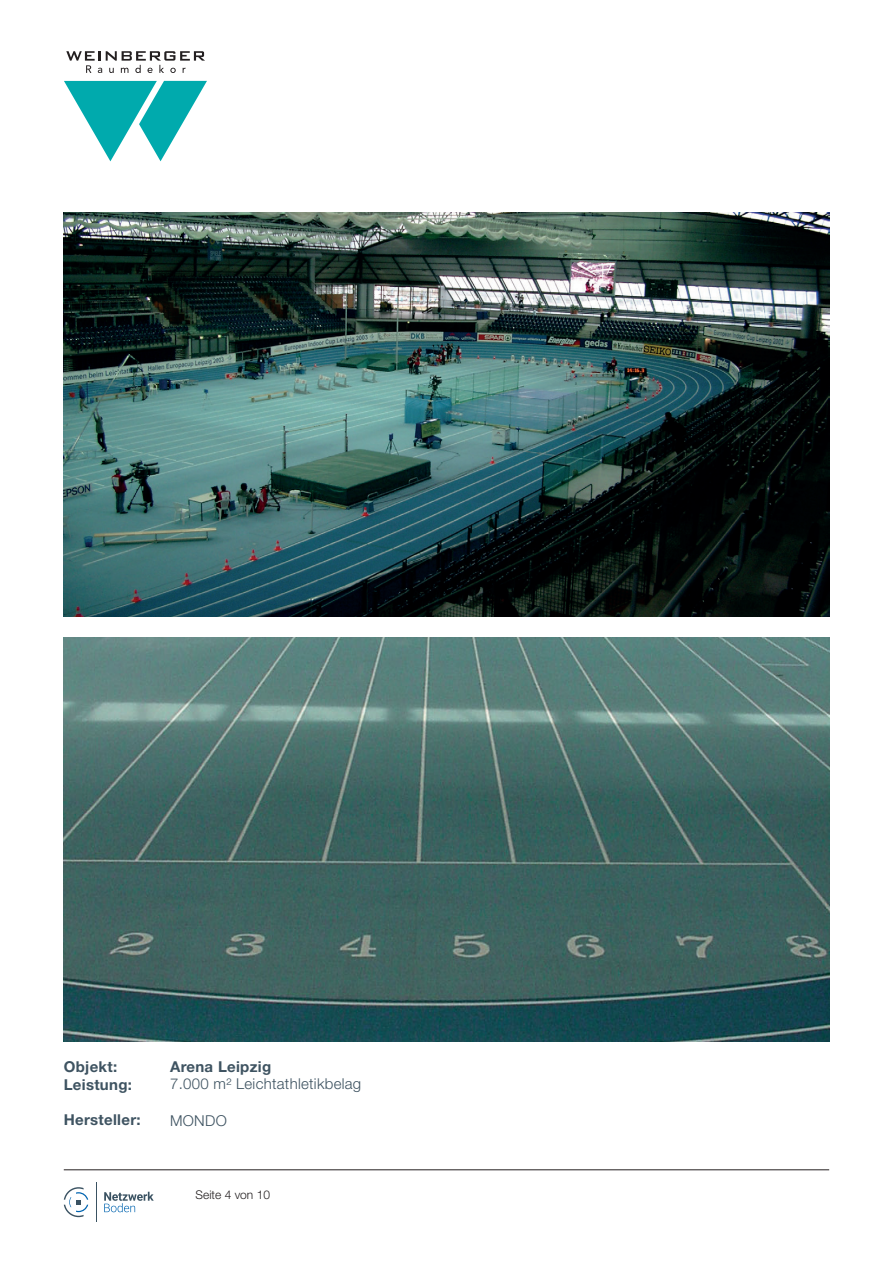
<style>
.page{position:relative;width:893px;height:1263px;background:#fff}
.page>*{position:absolute;margin:0;border:0;box-sizing:border-box;transform-origin:0 0}
.t1{font:700 15px/18px "Helvetica Neue LT Pro";letter-spacing:.02em;color:#3e5361}
.t2{font:300 15px "Helvetica Neue LT Pro";letter-spacing:.02em;color:#3e5361}
.t3{font:300 12px "Helvetica Neue LT Pro";color:#231f20}
</style>
<div class="page">
<svg style="left:104px;top:1192px;width:50px;height:20px"></svg>
<hr style="left:96px;top:1182px;width:1px;height:40px;background:#3a5262">
<svg style="left:64px;top:1187px;width:24px;height:30px"></svg>
<hr style="left:64px;top:1169px;width:765px;height:1px;background:#231f20">
<svg style="left:64px;top:81px;width:143px;height:80px"></svg>
<svg style="left:66px;top:51px;width:139px;height:22px"></svg>
<img style="left:64px;top:213px;width:765px;height:404px">
<img style="left:64px;top:638px;width:765px;height:404px">
<p class="t1" style="left:64px;top:1057px;width:70px">Objekt:<br>Leistung:</p>
<p class="t1" style="left:64px;top:1110px;width:78px">Hersteller:</p>
<p class="t1" style="left:170px;top:1057px;width:103px">Arena Leipzig</p>
<p class="t2" style="left:170px;top:1075px;width:193px">7.000 m² Leichtathletikbelag</p>
<p class="t2" style="left:170px;top:1111px;width:58px">MONDO</p>
<p class="t3" style="left:196px;top:1188px;width:76px">Seite 4 von 10</p>
</div>
